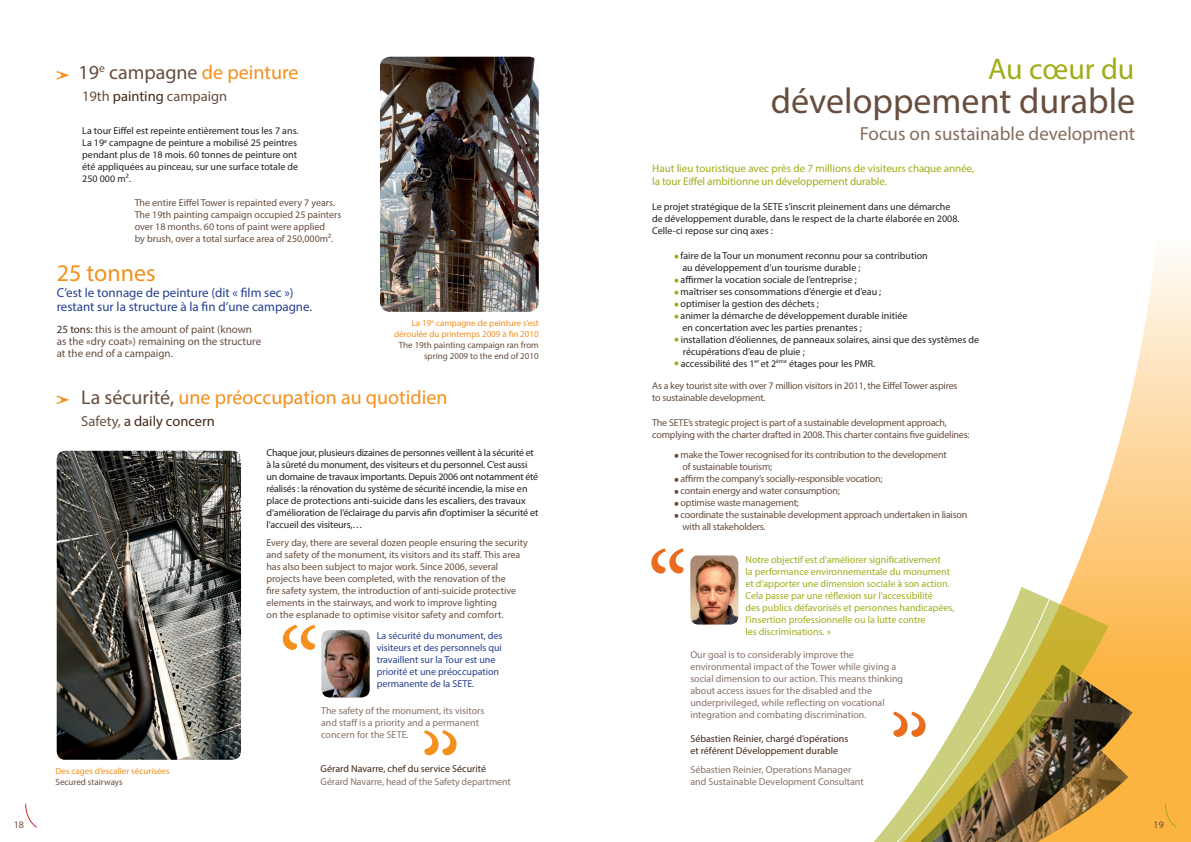
<style>
.page{position:relative;width:1191px;height:842px;background:#fff}
.page>*{position:absolute;margin:0;border:0;box-sizing:border-box;transform-origin:0 0}
.t1{font:36px "Myriad Pro";color:#674e3f}
.t2{font:30px "Myriad Pro";color:#a2ac19}
.t3{font:24px "Myriad Pro";color:#f4901d}
.t4{font:20px "Myriad Pro";color:#f4901d}
.t5{font:20px "Myriad Pro";color:#674e3f}
.t6{font:19px "Myriad Pro";color:#846c5e}
.t7{font:14.5px "Myriad Pro";color:#412718}
.t8{font:14.5px "Myriad Pro";color:#674e3f}
.t9{font:13px/14px "Myriad Pro";color:#253f8e}
.t10{font:11px/13.2px "Myriad Pro";letter-spacing:-.01em;color:#a2ac19}
.t11{font:11px/12px "Myriad Pro";color:#674e3f}
.t12{font:10px/12px "Myriad Pro";letter-spacing:-.01em;color:#674e3f}
.t13{font:10px/12px "Myriad Pro";color:#231f20}
.t14{font:10px/12px "Myriad Pro";color:#877269}
.t15{font:10px/12px "Myriad Pro";letter-spacing:-.02em;color:#231f20}
.t16{font:10px/12px "Myriad Pro";color:#a2ac19}
.t17{font:10px/12px "Myriad Pro";color:#253f8e}
.t18{font:10px/12px "Myriad Pro";color:#412718}
.t19{font:9px/10.8px "Myriad Pro";color:#f4901d;text-align:right}
.t20{font:9px/10.8px "Myriad Pro";color:#674e3f;text-align:right}
.s1{color:#f4901d}
.s2{color:#412718}
.s3{color:#674e3f}
</style>
<div class="page">
<svg style="left:674px;top:255px;width:4px;height:4px"></svg>
<svg style="left:674px;top:279px;width:4px;height:4px"></svg>
<svg style="left:674px;top:291px;width:4px;height:4px"></svg>
<svg style="left:674px;top:303px;width:4px;height:4px"></svg>
<svg style="left:674px;top:315px;width:4px;height:4px"></svg>
<svg style="left:674px;top:454px;width:4px;height:4px"></svg>
<svg style="left:674px;top:478px;width:4px;height:4px"></svg>
<svg style="left:674px;top:490px;width:4px;height:4px"></svg>
<svg style="left:674px;top:502px;width:4px;height:4px"></svg>
<svg style="left:674px;top:514px;width:4px;height:4px"></svg>
<svg style="left:651px;top:548px;width:32px;height:26px"></svg>
<svg style="left:1167px;top:256px;width:24px;height:586px;background:#fdcc80"></svg>
<svg style="left:874px;top:256px;width:293px;height:586px"></svg>
<svg style="left:25px;top:803px;width:12px;height:25px"></svg>
<img style="left:690px;top:555px;width:48px;height:69px">
<img style="left:57px;top:451px;width:184px;height:309px">
<svg style="left:57px;top:71px;width:12px;height:9px"></svg>
<svg style="left:57px;top:395px;width:12px;height:9px"></svg>
<svg style="left:283px;top:625px;width:32px;height:25px"></svg>
<svg style="left:424px;top:730px;width:32px;height:25px"></svg>
<img style="left:321px;top:630px;width:48px;height:67px">
<img style="left:380px;top:57px;width:159px;height:255px">
<svg style="left:1164px;top:803px;width:13px;height:26px"></svg>
<svg style="left:674px;top:338px;width:4px;height:4px"></svg>
<svg style="left:674px;top:361px;width:4px;height:4px"></svg>
<p class="t12" style="left:14px;top:818px;width:12px">18</p>
<h3 class="t5" style="left:78px;top:60px;width:221px">19<sup>e</sup> campagne <span class="s1">de peinture</span></h3>
<h3 class="t8" style="left:82px;top:87px;width:147px">19th <span class="s2">painting</span> campaign</h3>
<p class="t13" style="left:82px;top:124px;width:218px">La tour Eiffel est repeinte entièrement tous les 7 ans.<br>La 19<sup>e</sup> campagne de peinture a mobilisé 25 peintres pendant plus de 18 mois. 60 tonnes de peinture ont été appliquées au pinceau, sur une surface totale de 250 000 m².</p>
<p class="t12" style="left:135px;top:196px;width:208px">The entire Eiffel Tower is repainted every 7 years.<br>The 19th painting campaign occupied 25 painters over 18 months. 60 tons of paint were applied<br>by brush, over a total surface area of 250,000m².</p>
<h3 class="t3" style="left:57px;top:259px;width:100px">25 tonnes</h3>
<h3 class="t9" style="left:57px;top:286px;width:257px">C’est le tonnage de peinture (dit « film sec ») restant sur la structure à la fin d’une campagne.</h3>
<p class="t11" style="left:57px;top:323px;width:206px"><span class="s2">25 tons:</span> this is the amount of paint (known as the «dry coat») remaining on the structure at the end of a campaign.</p>
<p class="t19" style="left:394px;top:318px;width:146px">La 19<sup>e</sup> campagne de peinture s’est déroulée du printemps 2009 à fin 2010</p>
<p class="t20" style="left:399px;top:339px;width:141px">The 19th painting campaign ran from spring 2009 to the end of 2010</p>
<h3 class="t4" style="left:81px;top:385px;width:368px"><span class="s3">La sécurité,</span> une préoccupation au quotidien</h3>
<h3 class="t7" style="left:81px;top:412px;width:135px"><span class="s3">Safety,</span> a daily concern</h3>
<p class="t15" style="left:266px;top:447px;width:273px">Chaque jour, plusieurs dizaines de personnes veillent à la sécurité et à la sûreté du monument, des visiteurs et du personnel. C’est aussi un domaine de travaux importants. Depuis 2006 ont notamment été réalisés : la rénovation du système de sécurité incendie, la mise en place de protections anti-suicide dans les escaliers, des travaux d’amélioration de l’éclairage du parvis afin d’optimiser la sécurité et l’accueil des visiteurs,…</p>
<p class="t12" style="left:266px;top:536px;width:263px">Every day, there are several dozen people ensuring the security and safety of the monument, its visitors and its staff. This area has also been subject to major work. Since 2006, several projects have been completed, with the renovation of the<br>fire safety system, the introduction of anti-suicide protective elements in the stairways, and work to improve lighting<br>on the esplanade to optimise visitor safety and comfort.</p>
<p class="t19" style="left:56px;top:766px;width:116px">Des cages d’escalier sécurisées</p>
<p class="t20" style="left:56px;top:776px;width:69px">Secured stairways</p>
<p class="t17" style="left:377px;top:629px;width:127px">La sécurité du monument, des visiteurs et des personnels qui travaillent sur la Tour est une priorité et une préoccupation permanente de la SETE.</p>
<p class="t14" style="left:321px;top:704px;width:165px">The safety of the monument, its visitors and staff is a priority and a permanent concern for the SETE.</p>
<p class="t18" style="left:321px;top:762px;width:167px">Gérard Navarre, chef du service Sécurité</p>
<p class="t14" style="left:321px;top:776px;width:192px">Gérard Navarre, head of the Safety department</p>
<h2 class="t2" style="left:988px;top:50px;width:148px">Au cœur du</h2>
<h1 class="t1" style="left:771px;top:79px;width:366px">développement durable</h1>
<h3 class="t6" style="left:860px;top:122px;width:277px">Focus on sustainable development</h3>
<p class="t10" style="left:652px;top:161px;width:323px">Haut lieu touristique avec près de 7 millions de visiteurs chaque année, la tour Eiffel ambitionne un développement durable.</p>
<p class="t13" style="left:652px;top:201px;width:309px">Le projet stratégique de la SETE s’inscrit pleinement dans une démarche de développement durable, dans le respect de la charte élaborée en 2008.<br>Celle-ci repose sur cinq axes :</p>
<p class="t13" style="left:680px;top:249px;width:300px">faire de la Tour un monument reconnu pour sa contribution<br>au développement d’un tourisme durable ;<br>affirmer la vocation sociale de l’entreprise ;<br>maîtriser ses consommations d’énergie et d’eau ;<br>optimiser la gestion des déchets ;<br>animer la démarche de développement durable initiée<br>en concertation avec les parties prenantes ;<br>installation d’éoliennes, de panneaux solaires, ainsi que des systèmes de récupérations d’eau de pluie ;<br>accessibilité des 1<sup>er</sup> et 2<sup>ème</sup> étages pour les PMR.</p>
<p class="t12" style="left:652px;top:379px;width:307px">As a key tourist site with over 7 million visitors in 2011, the Eiffel Tower aspires to sustainable development.</p>
<p class="t12" style="left:652px;top:417px;width:319px">The SETE’s strategic project is part of a sustainable development approach, complying with the charter drafted in 2008. This charter contains five guidelines:</p>
<p class="t12" style="left:680px;top:448px;width:288px">make the Tower recognised for its contribution to the development<br>of sustainable tourism;<br>affirm the company’s socially-responsible vocation;<br>contain energy and water consumption;<br>optimise waste management;<br>coordinate the sustainable development approach undertaken in liaison with all stakeholders.</p>
<p class="t16" style="left:745px;top:554px;width:210px">Notre objectif est d’améliorer significativement<br>la performance environnementale du monument et d’apporter une dimension sociale à son action.<br>Cela passe par une réflexion sur l’accessibilité<br>des publics défavorisés et personnes handicapées, l’insertion professionnelle ou la lutte contre<br>les discriminations. »</p>
<p class="t14" style="left:690px;top:648px;width:214px">Our goal is to considerably improve the environmental impact of the Tower while giving a social dimension to our action. This means thinking about access issues for the disabled and the underprivileged, while reflecting on vocational integration and combating discrimination.</p>
<p class="t18" style="left:690px;top:733px;width:159px">Sébastien Reinier, chargé d’opérations et référent Développement durable</p>
<p class="t14" style="left:690px;top:764px;width:175px">Sébastien Reinier, Operations Manager and Sustainable Development Consultant</p>
<p class="t12" style="left:1153px;top:818px;width:12px">19</p>
</div>
